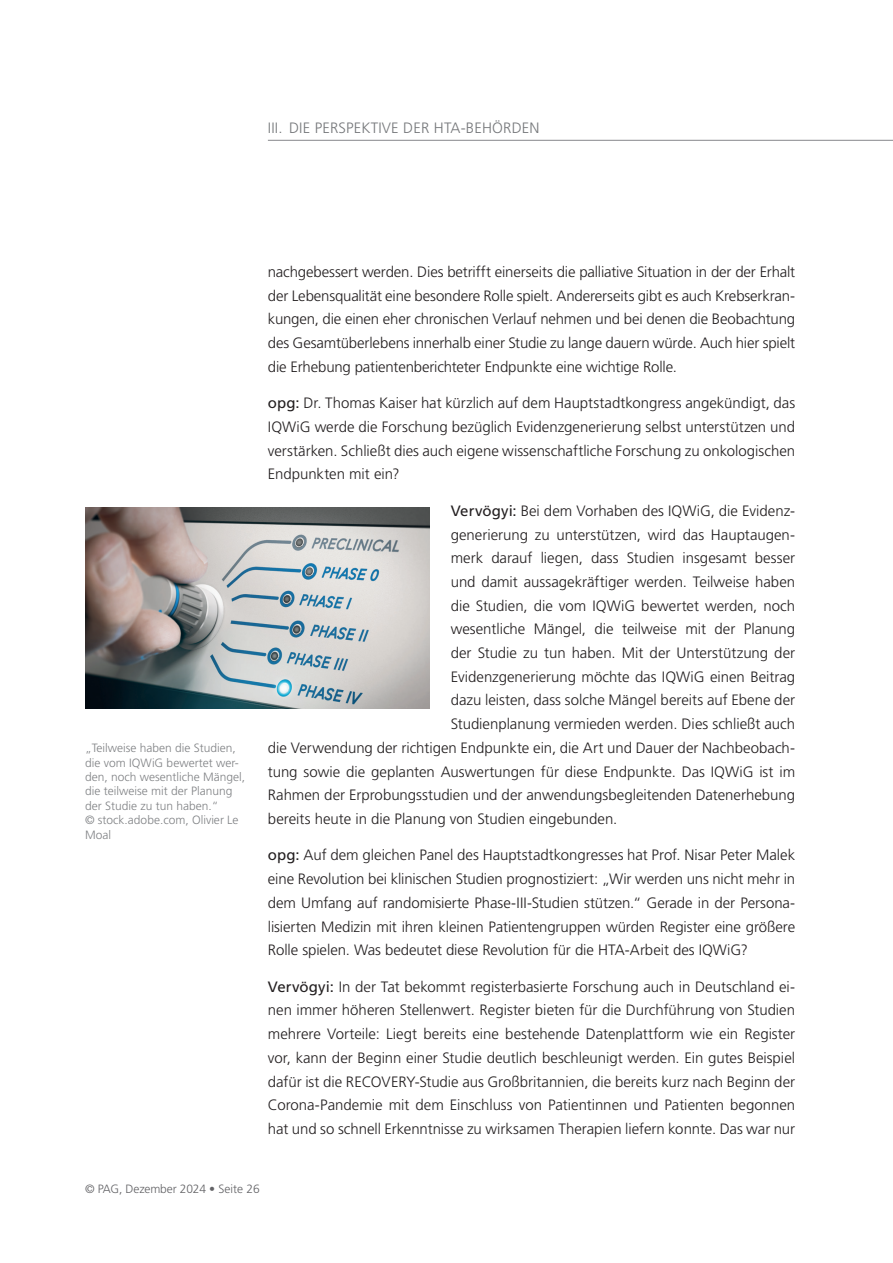
<style>
.page{position:relative;width:893px;height:1263px;background:#fff}
.page>*{position:absolute;margin:0;border:0;box-sizing:border-box;transform-origin:0 0}
.t1{font:300 15px/23.7px "Frutiger LT Std";color:#231f20;text-align:justify}
.t2{font:300 15px "Frutiger LT Std";letter-spacing:.01em;color:#76787b}
.t3{font:300 12px/14.4px "Frutiger LT Std";color:#808285}
.t4{font:300 12px "Frutiger LT Std";letter-spacing:-.01em;color:#636366}
.s1{font-weight:400}
</style>
<div class="page">
<hr style="left:268px;top:140px;width:625px;height:1px;background:#939598">
<img style="left:85px;top:507px;width:344px;height:202px">
<p class="t2" style="left:268px;top:120px;width:273px">III. DIE PERSPEKTIVE DER HTA-BEHÖRDEN</p>
<p class="t3" style="left:85px;top:741px;width:162px">„Teilweise haben die Studien, die vom IQWiG bewertet wer&shy;den, noch wesentliche Mängel, die teilweise mit der Planung der Studie zu tun haben.“<br>© stock.adobe.com, Olivier Le<br>Moal</p>
<p class="t1" style="left:268px;top:260px;width:529px">nachgebessert werden. Dies betrifft einerseits die palliative Situation in der der Erhalt der Lebensqualität eine besondere Rolle spielt. Andererseits gibt es auch Krebserkran&shy;kungen, die einen eher chronischen Verlauf nehmen und bei denen die Beobachtung des Gesamtüberlebens innerhalb einer Studie zu lange dauern würde. Auch hier spielt die Erhebung patientenberichteter Endpunkte eine wichtige Rolle.</p>
<p class="t1" style="left:268px;top:391px;width:529px"><span class="s1">opg:</span> Dr. Thomas Kaiser hat kürzlich auf dem Hauptstadtkongress angekündigt, das IQWiG werde die Forschung bezüglich Evidenzgenerierung selbst unterstützen und verstärken. Schließt dies auch eigene wissenschaftliche Forschung zu onkologischen Endpunkten mit ein?</p>
<p class="t1" style="left:451px;top:499px;width:346px"><span class="s1">Vervögyi:</span> Bei dem Vorhaben des IQWiG, die Evidenz-</p>
<p class="t1" style="left:451px;top:523px;width:346px">generierung zu unterstützen, wird das Hauptaugen-</p>
<p class="t1" style="left:451px;top:546px;width:346px">merk darauf liegen, dass Studien insgesamt besser</p>
<p class="t1" style="left:451px;top:570px;width:346px">und damit aussagekräftiger werden. Teilweise haben</p>
<p class="t1" style="left:451px;top:594px;width:346px">die Studien, die vom IQWiG bewertet werden, noch</p>
<p class="t1" style="left:451px;top:617px;width:346px">wesentliche Mängel, die teilweise mit der Planung</p>
<p class="t1" style="left:451px;top:641px;width:346px">der Studie zu tun haben. Mit der Unterstützung der</p>
<p class="t1" style="left:451px;top:665px;width:346px">Evidenzgenerierung möchte das IQWiG einen Beitrag</p>
<p class="t1" style="left:451px;top:689px;width:346px">dazu leisten, dass solche Mängel bereits auf Ebene der</p>
<p class="t1" style="left:451px;top:712px;width:346px">Studienplanung vermieden werden. Dies schließt auch</p>
<p class="t1" style="left:268px;top:736px;width:529px">die Verwendung der richtigen Endpunkte ein, die Art und Dauer der Nachbeobach-</p>
<p class="t1" style="left:268px;top:760px;width:529px">tung sowie die geplanten Auswertungen für diese Endpunkte. Das IQWiG ist im</p>
<p class="t1" style="left:268px;top:783px;width:529px">Rahmen der Erprobungsstudien und der anwendungsbegleitenden Datenerhebung</p>
<p class="t1" style="left:268px;top:807px;width:351px">bereits heute in die Planung von Studien eingebunden.</p>
<p class="t1" style="left:268px;top:844px;width:529px"><span class="s1">opg:</span> Auf dem gleichen Panel des Hauptstadtkongresses hat Prof. Nisar Peter Malek eine Revolution bei klinischen Studien prognostiziert: „Wir werden uns nicht mehr in dem Umfang auf randomisierte Phase-III-Studien stützen.“ Gerade in der Persona&shy;lisierten Medizin mit ihren kleinen Patientengruppen würden Register eine größere Rolle spielen. Was bedeutet diese Revolution für die HTA-Arbeit des IQWiG?</p>
<p class="t1" style="left:268px;top:975px;width:529px"><span class="s1">Vervögyi:</span> In der Tat bekommt registerbasierte Forschung auch in Deutschland ei&shy;nen immer höheren Stellenwert. Register bieten für die Durchführung von Studien mehrere Vorteile: Liegt bereits eine bestehende Datenplattform wie ein Register vor, kann der Beginn einer Studie deutlich beschleunigt werden. Ein gutes Beispiel dafür ist die RECOVERY-Studie aus Großbritannien, die bereits kurz nach Beginn der Corona-Pandemie mit dem Einschluss von Patientinnen und Patienten begonnen hat und so schnell Erkenntnisse zu wirksamen Therapien liefern konnte. Das war nur</p>
<p class="t4" style="left:85px;top:1182px;width:176px">© PAG, Dezember 2024 • Seite 26</p>
</div>
